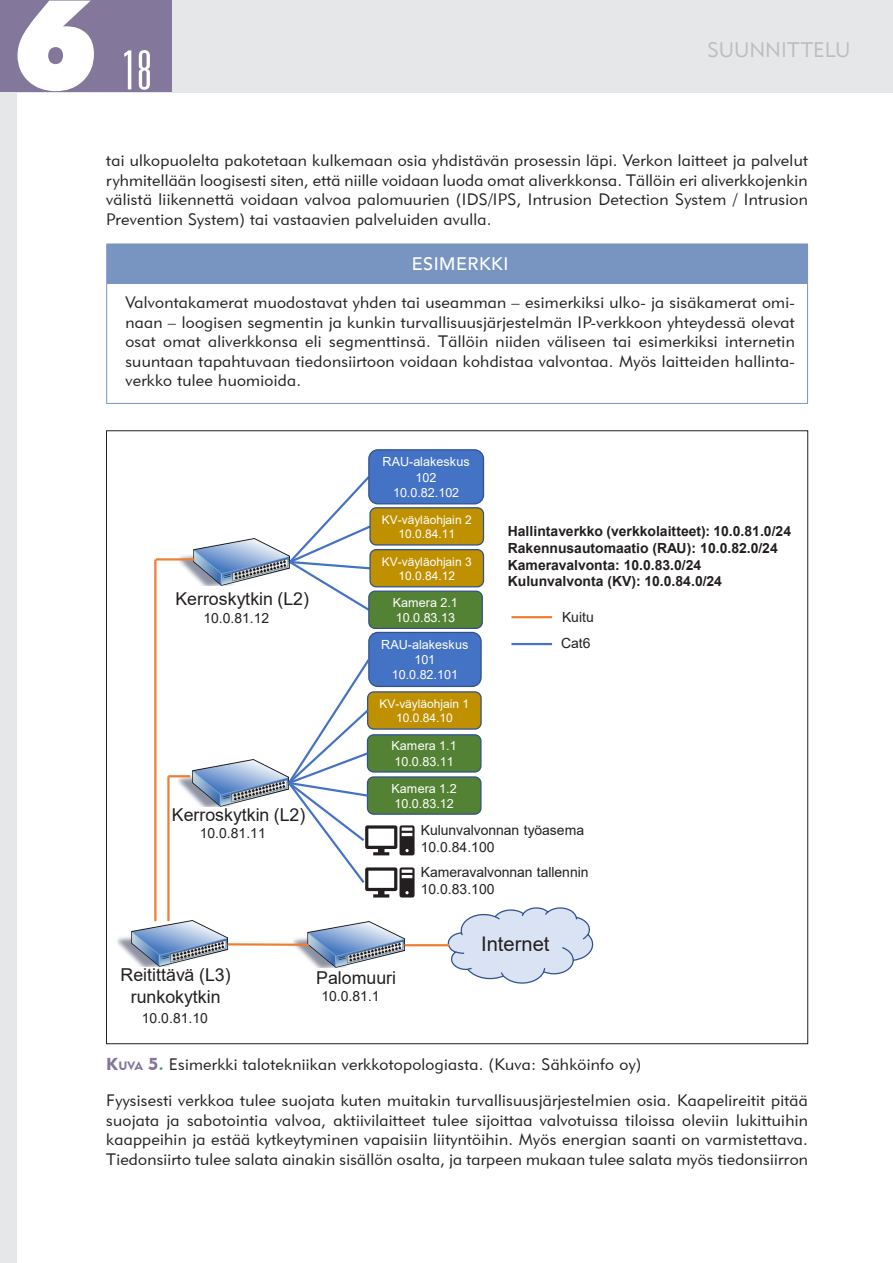
<style>
.page{position:relative;width:893px;height:1263px;background:#fff}
.page>*{position:absolute;margin:0;border:0;box-sizing:border-box;transform-origin:0 0}
.t1{font:900 123.75px "Futura BT";color:#fff}
.t2{font:300 ultra-condensed 54px "Univers";color:#fff}
.t3{font:21px "Geometric 415 BT Lite A";color:#bcbdc0}
.t4{font:20.1px "Arial";color:#231f20}
.taulukon_otsikkorivi{font:500 18px "Avenir LT Std";letter-spacing:.03em;color:#fff}
.t5{font:17.7px/21.3px "Arial";color:#231f20;text-align:center}
.leipateksti{font:16.5px/19.5px "Geometric 415 BT Lite A";letter-spacing:.015em;color:#231f20;text-align:justify}
.tarkistuslista_1{font:16.5px/19.5px "Geometric 415 BT Lite A";letter-spacing:.015em;color:#231f20;text-align:justify}
.kuvateksti{font:16.5px "Geometric 415 BT Lite A";letter-spacing:.015em;color:#231f20}
.t6{font:700 13.95px/16.6px "Arial";color:#231f20}
.t7{font:13.95px/16.6px "Arial";color:#231f20}
.t8{font:12.6px/15.1px "Arial";color:#fff}
.t9{font:12px/14.4px "Arial";color:#fff;text-align:center}
.s1{font-family:"Geometric 415 BT Black A";font-size:17.25px;color:#83779b}
.s2{font-family:"Geometric 415 BT Black A";font-size:12.15px;color:#83779b}
.s3{font-family:"Geometric 415 BT Black A";color:#40a66b}
</style>
<div class="page">
<div style="left:1px;top:0;width:892px;height:93px;background:#e6e7e9"></div>
<div style="left:0;top:92px;width:17px;height:1171px;background:#e6e7e9"></div>
<div style="left:0;top:0;width:172px;height:92px;background:#83779b"></div>
<div style="left:107px;top:244px;width:700px;height:39px;background:#7894c1"></div>
<hr style="left:106px;top:244px;width:1px;height:39px;background:#7894c1">
<hr style="left:807px;top:244px;width:1px;height:39px;background:#7894c1">
<hr style="left:106px;top:283px;width:702px;height:1px;background:#7894c1">
<hr style="left:106px;top:283px;width:1px;height:120px;background:#7894c1">
<hr style="left:807px;top:283px;width:1px;height:120px;background:#7894c1">
<hr style="left:106px;top:403px;width:702px;height:1px;background:#7894c1">
<img style="left:117px;top:920px;width:111px;height:46px">
<img style="left:293px;top:921px;width:111px;height:47px">
<div style="left:368px;top:632px;width:114px;height:55px;background:#4472c4;border:1px solid #2f528f;border-radius:9px"></div>
<svg style="left:290px;top:476px;width:83px;height:135px"></svg>
<hr style="left:154px;top:559px;width:2px;height:362px;background:#ed7d31">
<svg style="left:446px;top:907px;width:148px;height:77px"></svg>
<img style="left:178px;top:760px;width:108px;height:46px">
<img style="left:179px;top:539px;width:111px;height:46px">
<hr style="left:156px;top:558px;width:38px;height:2px;background:#ed7d31">
<hr style="left:168px;top:775px;width:22px;height:2px;background:#ed7d31">
<hr style="left:167px;top:776px;width:3px;height:145px;background:#ed7d31">
<div style="left:368px;top:449px;width:116px;height:55px;background:#4472c4;border:1px solid #2f528f;border-radius:9px"></div>
<div style="left:367px;top:734px;width:115px;height:39px;background:#548235;border:1px solid #2f528f;border-radius:6px"></div>
<div style="left:367px;top:776px;width:115px;height:39px;background:#548235;border:1px solid #2f528f;border-radius:6px"></div>
<div style="left:367px;top:691px;width:115px;height:39px;background:#bf9000;border:1px solid #2f528f;border-radius:6px"></div>
<div style="left:369px;top:507px;width:115px;height:38px;background:#bf9000;border:1px solid #2f528f;border-radius:6px"></div>
<div style="left:369px;top:549px;width:115px;height:38px;background:#bf9000;border:1px solid #2f528f;border-radius:6px"></div>
<div style="left:368px;top:590px;width:115px;height:39px;background:#548235;border:1px solid #2f528f;border-radius:6px"></div>
<svg style="left:286px;top:656px;width:129px;height:241px"></svg>
<hr style="left:228px;top:943px;width:81px;height:3px;background:#ed7d31">
<hr style="left:404px;top:944px;width:45px;height:2px;background:#ed7d31">
<hr style="left:511px;top:616px;width:41px;height:2px;background:#ed7d31">
<hr style="left:511px;top:643px;width:41px;height:2px;background:#4472c4">
<h1 class="t1" style="left:13px;top:-30px;width:86px">6</h1>
<h2 class="t2" style="left:122px;top:42px;width:32px">18</h2>
<p class="t3" style="left:707px;top:37px;width:145px">SUUNNITTELU</p>
<p class="leipateksti" style="left:106px;top:151px;width:703px">tai ulkopuolelta pakotetaan kulkemaan osia yhdistävän prosessin läpi. Verkon laitteet ja palvelut ryhmitellään loogisesti siten, että niille voidaan luoda omat aliverkkonsa. Tällöin eri aliverkkojenkin välistä liikennettä voidaan valvoa palomuurien (IDS/IPS, Intrusion Detection System / Intrusion Prevention System) tai vastaavien palveluiden avulla.</p>
<p class="taulukon_otsikkorivi" style="left:412px;top:254px;width:98px">ESIMERKKI</p>
<p class="tarkistuslista_1" style="left:125px;top:293px;width:671px">Valvontakamerat muodostavat yhden tai useamman – esimerkiksi ulko- ja sisäkamerat omi&shy;naan – loogisen segmentin ja kunkin turvallisuusjärjestelmän IP-verkkoon yhteydessä olevat osat omat aliverkkonsa eli segmenttinsä. Tällöin niiden väliseen tai esimerkiksi internetin suuntaan tapahtuvaan tiedonsiirtoon voidaan kohdistaa valvontaa. Myös laitteiden hallinta&shy;verkko tulee huomioida.</p>
<p class="t5" style="left:175px;top:588px;width:135px">Kerroskytkin (L2)</p>
<p class="t7" style="left:203px;top:609px;width:67px">10.0.81.12</p>
<p class="t5" style="left:172px;top:804px;width:135px">Kerroskytkin (L2)</p>
<p class="t7" style="left:200px;top:825px;width:67px">10.0.81.11</p>
<p class="t8" style="left:383px;top:454px;width:89px;text-align:center">RAU-alakeskus<br>102<br>10.0.82.102</p>
<p class="t9" style="left:382px;top:512px;width:91px">KV-väyläohjain 2<br>10.0.84.11</p>
<p class="t9" style="left:382px;top:554px;width:91px">KV-väyläohjain 3<br>10.0.84.12</p>
<p class="t8" style="left:393px;top:595px;width:67px">Kamera 2.1<br>10.0.83.13</p>
<p class="t8" style="left:381px;top:637px;width:89px;text-align:center">RAU-alakeskus<br>101<br>10.0.82.101</p>
<p class="t9" style="left:379px;top:696px;width:91px">KV-väyläohjain 1<br>10.0.84.10</p>
<p class="t8" style="left:392px;top:738px;width:67px">Kamera 1.1<br>10.0.83.11</p>
<p class="t8" style="left:392px;top:780px;width:67px">Kamera 1.2<br>10.0.83.12</p>
<p class="t6" style="left:508px;top:523px;width:285px">Hallintaverkko (verkkolaitteet): 10.0.81.0/24<br>Rakennusautomaatio (RAU): 10.0.82.0/24<br>Kameravalvonta: 10.0.83.0/24<br>Kulunvalvonta (KV): 10.0.84.0/24</p>
<p class="t7" style="left:561px;top:604px;width:34px;line-height:26.1px">Kuitu<br>Cat6</p>
<p class="t7" style="left:421px;top:822px;width:165px">Kulunvalvonnan työasema<br>10.0.84.100</p>
<p class="t7" style="left:421px;top:864px;width:169px">Kameravalvonnan tallennin<br>10.0.83.100</p>
<p class="t4" style="left:481px;top:930px;width:70px">Internet</p>
<p class="t5" style="left:121px;top:964px;width:112px">Reitittävä (L3) runkokytkin</p>
<p class="t5" style="left:316px;top:967px;width:81px">Palomuuri</p>
<p class="t7" style="left:321px;top:988px;width:60px">10.0.81.1</p>
<p class="t7" style="left:142px;top:1010px;width:67px">10.0.81.10</p>
<p class="kuvateksti" style="left:106px;top:1054px;width:536px"><span class="s1">K</span><span class="s2">UVA</span> <span class="s1">5</span><span class="s3">.</span> Esimerkki talotekniikan verkkotopologiasta. (Kuva: Sähköinfo oy)</p>
<p class="leipateksti" style="left:106px;top:1090px;width:703px">Fyysisesti verkkoa tulee suojata kuten muitakin turvallisuusjärjestelmien osia. Kaapelireitit pitää suojata ja sabotointia valvoa, aktiivilaitteet tulee sijoittaa valvotuissa tiloissa oleviin lukittuihin kaappeihin ja estää kytkeytyminen vapaisiin liityntöihin. Myös energian saanti on varmistettava.<br>Tiedonsiirto tulee salata ainakin sisällön osalta, ja tarpeen mukaan tulee salata myös tiedonsiirron</p>
</div>
